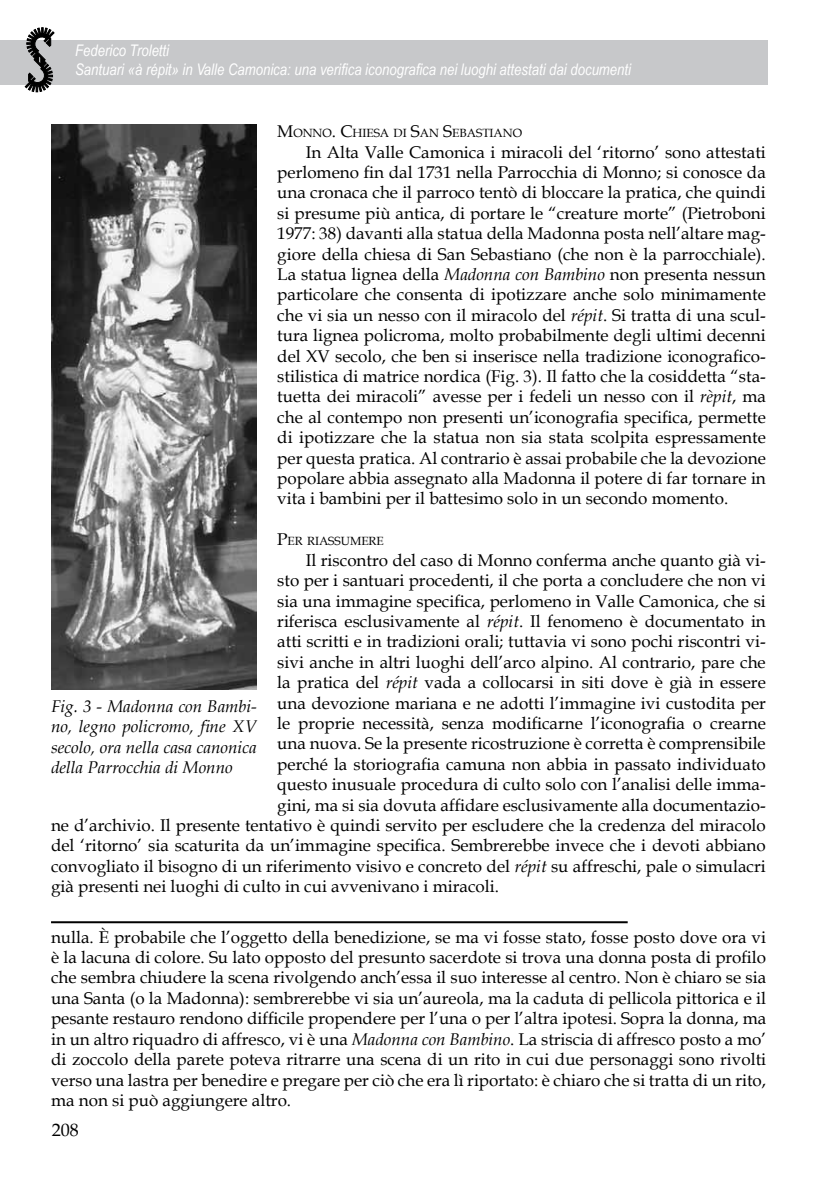
<style>
.page{position:relative;width:840px;height:1191px;background:#fff}
.page>*{position:absolute;margin:0;border:0;box-sizing:border-box;transform-origin:0 0}
.t1{font:18px "Book Antiqua";color:#000}
.t2{font:17px/20.4px "Book Antiqua";color:#000;text-align:justify}
.t3{font:italic 17px/20.4px "Book Antiqua";color:#000;text-align:justify}
.t4{font:italic 16px/19.2px "Arial Narrow";color:#fff}
.t5{font:11.8px "Book Antiqua";color:#000}
.s1{font-size:17px}
.s2{font-style:italic}
</style>
<div class="page">
<div style="left:0;top:40px;width:767px;height:45px;background:#c7c8ca"></div>
<svg style="left:25px;top:27px;width:30px;height:65px"></svg>
<hr style="left:51px;top:921px;width:576px;height:2px;background:#000">
<img style="left:52px;top:125px;width:204px;height:564px">
<p class="t4" style="left:75px;top:41px;width:557px">Federico Troletti<br>Santuari «à répit» in Valle Camonica: una verifica iconografica nei luoghi attestati dai documenti</p>
<p class="t5" style="left:277px;top:125px;width:246px"><span class="s1">M</span>ONNO<span class="s1">. C</span>HIESA DI <span class="s1">S</span>AN <span class="s1">S</span>EBASTIANO</p>
<p class="t2" style="left:277px;top:141px;width:490px;text-indent:28px">In Alta Valle Camonica i miracoli del ‘ritorno’ sono attestati perlomeno fin dal 1731 nella Parrocchia di Monno; si conosce da una cronaca che il parroco tentò di bloccare la pratica, che quindi si presume più antica, di portare le “creature morte” (Pietroboni 1977: 38) davanti alla statua della Madonna posta nell’altare mag&shy;giore della chiesa di San Sebastiano (che non è la parrocchiale).<br>La statua lignea della <span class="s2">Madonna con Bambino</span> non presenta nessun particolare che consenta di ipotizzare anche solo minimamente che vi sia un nesso con il miracolo del <span class="s2">répit</span>. Si tratta di una scul&shy;tura lignea policroma, molto probabilmente degli ultimi decenni del XV secolo, che ben si inserisce nella tradizione iconografico&shy;stilistica di matrice nordica (Fig. 3). Il fatto che la cosiddetta “sta&shy;tuetta dei miracoli” avesse per i fedeli un nesso con il <span class="s2">rèpit</span>, ma che al contempo non presenti un’iconografia specifica, permette di ipotizzare che la statua non sia stata scolpita espressamente per questa pratica. Al contrario è assai probabile che la devozione popolare abbia assegnato alla Madonna il potere di far tornare in vita i bambini per il battesimo solo in un secondo momento.</p>
<p class="t5" style="left:277px;top:533px;width:108px"><span class="s1">P</span>ER RIASSUMERE</p>
<p class="t2" style="left:305px;top:549px;width:461px">Il riscontro del caso di Monno conferma anche quanto già vi-</p>
<p class="t2" style="left:277px;top:570px;width:490px">sto per i santuari procedenti, il che porta a concludere che non vi</p>
<p class="t2" style="left:277px;top:590px;width:490px">sia una immagine specifica, perlomeno in Valle Camonica, che si</p>
<p class="t2" style="left:277px;top:610px;width:490px">riferisca esclusivamente al <span class="s2">répit</span>. Il fenomeno è documentato in</p>
<p class="t2" style="left:277px;top:631px;width:489px">atti scritti e in tradizioni orali; tuttavia vi sono pochi riscontri vi-</p>
<p class="t2" style="left:277px;top:651px;width:489px">sivi anche in altri luoghi dell’arco alpino. Al contrario, pare che</p>
<p class="t2" style="left:277px;top:672px;width:489px">la pratica del <span class="s2">répit</span> vada a collocarsi in siti dove è già in essere</p>
<p class="t2" style="left:277px;top:692px;width:490px">una devozione mariana e ne adotti l’immagine ivi custodita per</p>
<p class="t2" style="left:277px;top:712px;width:490px">le proprie necessità, senza modificarne l’iconografia o crearne</p>
<p class="t2" style="left:277px;top:733px;width:489px">una nuova. Se la presente ricostruzione è corretta è comprensibile</p>
<p class="t2" style="left:277px;top:753px;width:490px">perché la storiografia camuna non abbia in passato individuato</p>
<p class="t2" style="left:277px;top:774px;width:489px">questo inusuale procedura di culto solo con l’analisi delle imma-</p>
<p class="t2" style="left:277px;top:794px;width:490px">gini, ma si sia dovuta affidare esclusivamente alla documentazio-</p>
<p class="t2" style="left:51px;top:814px;width:716px">ne d’archivio. Il presente tentativo è quindi servito per escludere che la credenza del miracolo</p>
<p class="t2" style="left:51px;top:835px;width:716px">del ‘ritorno’ sia scaturita da un’immagine specifica. Sembrerebbe invece che i devoti abbiano</p>
<p class="t2" style="left:51px;top:855px;width:716px">convogliato il bisogno di un riferimento visivo e concreto del <span class="s2">répit</span> su affreschi, pale o simulacri</p>
<p class="t2" style="left:51px;top:876px;width:449px">già presenti nei luoghi di culto in cui avvenivano i miracoli.</p>
<p class="t2" style="left:51px;top:926px;width:716px">nulla. È probabile che l’oggetto della benedizione, se ma vi fosse stato, fosse posto dove ora vi è la lacuna di colore. Su lato opposto del presunto sacerdote si trova una donna posta di profilo che sembra chiudere la scena rivolgendo anch’essa il suo interesse al centro. Non è chiaro se sia una Santa (o la Madonna): sembrerebbe vi sia un’aureola, ma la caduta di pellicola pittorica e il pesante restauro rendono difficile propendere per l’una o per l’altra ipotesi. Sopra la donna, ma in un altro riquadro di affresco, vi è una <span class="s2">Madonna con Bambino</span>. La striscia di affresco posto a mo’ di zoccolo della parete poteva ritrarre una scena di un rito in cui due personaggi sono rivolti verso una lastra per benedire e pregare per ciò che era lì riportato: è chiaro che si tratta di un rito, ma non si può aggiungere altro.</p>
<p class="t3" style="left:51px;top:695px;width:207px">Fig. 3 - Madonna con Bambi&shy;no, legno policromo, fine XV secolo, ora nella casa canonica della Parrocchia di Monno</p>
<p class="t1" style="left:52px;top:1117px;width:28px">208</p>
</div>
